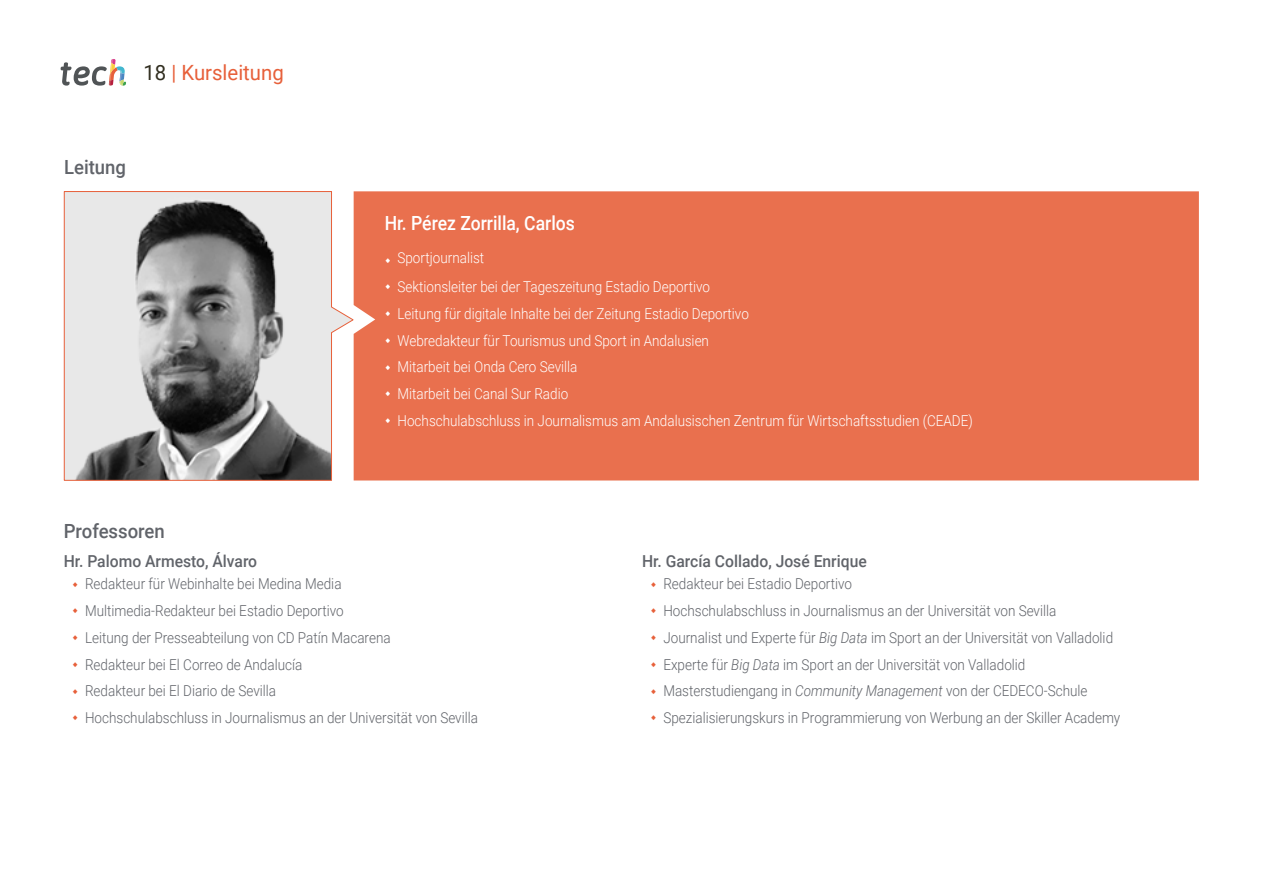
<style>
.page{position:relative;width:1263px;height:893px;background:#fff}
.page>*{position:absolute;margin:0;border:0;box-sizing:border-box;transform-origin:0 0}
.t1{font:21px "Roboto";color:#e7603a}
.t2{font:500 19.5px "Roboto";color:#fff;scale:.9 1}
.t3{font:500 19.5px "Roboto";color:#61646a;scale:.95 1}
.t4{font:500 16.5px "Roboto";color:#61646a;scale:.95 1}
.t5{font:300 15px/26.7px "Roboto";color:#61646a;scale:.9 1}
.t6{font:300 15px/26.7px "Roboto";color:#fff;scale:.9 1}
.s1{color:#312e20}
.s2{font-style:italic}
</style>
<div class="page">
<svg style="left:61px;top:59px;width:65px;height:27px"></svg>
<div style="left:354px;top:191px;width:845px;height:289px;background:#e9704e"></div>
<svg style="left:64px;top:191px;width:290px;height:290px;background:#afadad"></svg>
<svg style="left:386px;top:258px;width:4px;height:5px"></svg>
<svg style="left:386px;top:284px;width:4px;height:5px"></svg>
<svg style="left:386px;top:311px;width:4px;height:5px"></svg>
<svg style="left:386px;top:338px;width:4px;height:5px"></svg>
<svg style="left:386px;top:365px;width:4px;height:5px"></svg>
<svg style="left:386px;top:391px;width:4px;height:5px"></svg>
<svg style="left:386px;top:418px;width:4px;height:5px"></svg>
<h1 class="t1" style="left:144px;top:57px;width:142px"><span class="s1">18</span> | Kursleitung</h1>
<h2 class="t3" style="left:64px;top:153px;width:67px">Leitung</h2>
<h2 class="t2" style="left:385px;top:210px;width:213px">Hr. Pérez Zorrilla, Carlos</h2>
<p class="t6" style="left:397px;top:243px;width:349px;line-height:29px">Sportjournalist<br>Sektionsleiter bei der Tageszeitung Estadio Deportivo</p>
<p class="t6" style="left:397px;top:299px;width:641px">Leitung für digitale Inhalte bei der Zeitung Estadio Deportivo<br>Webredakteur für Tourismus und Sport in Andalusien<br>Mitarbeit bei Onda Cero Sevilla<br>Mitarbeit bei Canal Sur Radio<br>Hochschulabschluss in Journalismus am Andalusischen Zentrum für Wirtschaftsstudien (CEADE)</p>
<h2 class="t3" style="left:64px;top:517px;width:108px">Professoren</h2>
<p class="t4" style="left:64px;top:549px;width:205px">Hr. Palomo Armesto, Álvaro</p>
<p class="t5" style="left:85px;top:570px;width:438px">Redakteur für Webinhalte bei Medina Media<br>Multimedia-Redakteur bei Estadio Deportivo<br>Leitung der Presseabteilung von CD Patín Macarena<br>Redakteur bei El Correo de Andalucía<br>Redakteur bei El Diario de Sevilla<br>Hochschulabschluss in Journalismus an der Universität von Sevilla</p>
<p class="t4" style="left:642px;top:549px;width:238px">Hr. García Collado, José Enrique</p>
<p class="t5" style="left:663px;top:570px;width:509px">Redakteur bei Estadio Deportivo<br>Hochschulabschluss in Journalismus an der Universität von Sevilla<br>Journalist und Experte für <span class="s2">Big Data</span> im Sport an der Universität von Valladolid Experte für <span class="s2">Big Data</span> im Sport an der Universität von Valladolid Masterstudiengang in <span class="s2">Community Management</span> von der CEDECO-Schule Spezialisierungskurs in Programmierung von Werbung an der Skiller Academy</p>
</div>
